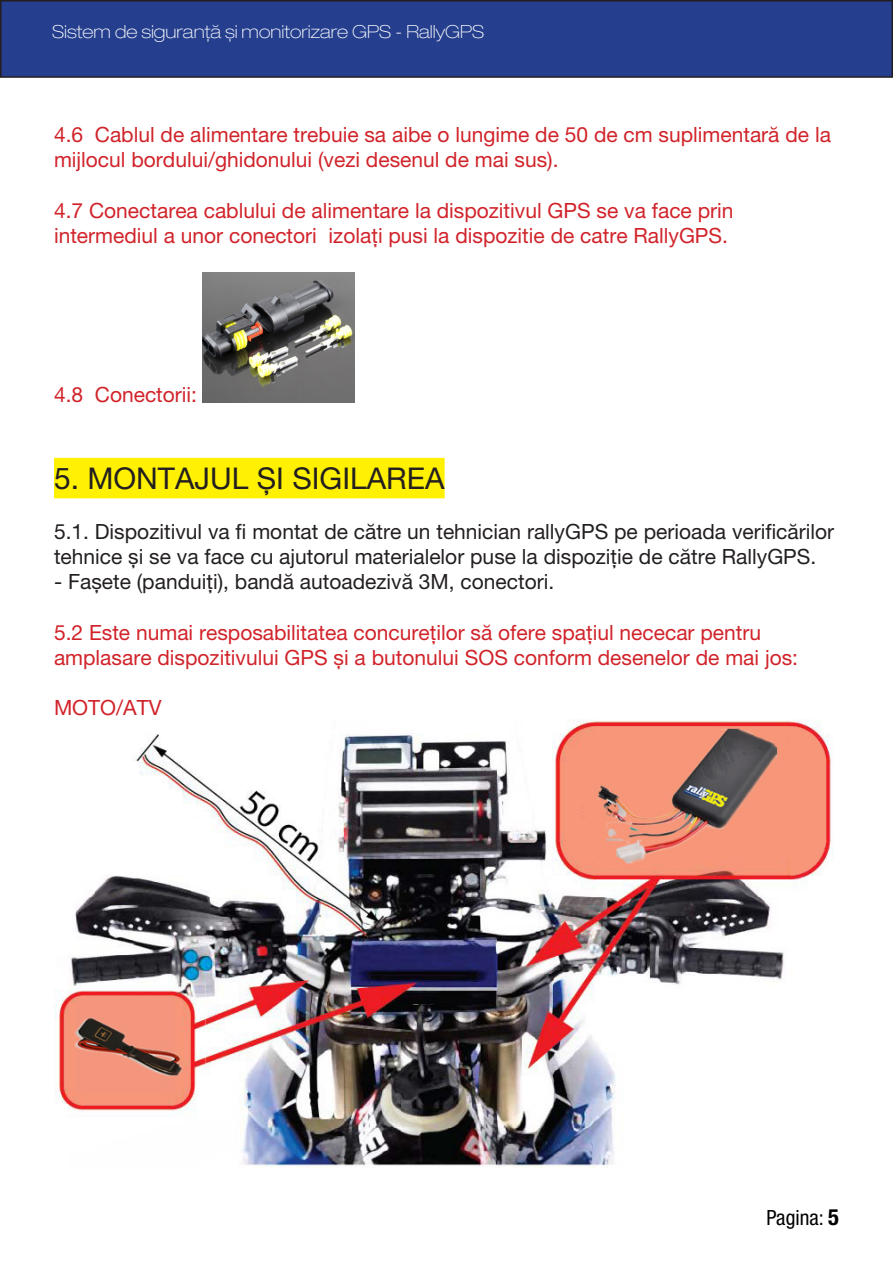
<style>
.page{position:relative;width:893px;height:1263px;background:#fff}
.page>*{position:absolute;margin:0;border:0;box-sizing:border-box;transform-origin:0 0}
.t1{font:30px "Helvetica Neue LT Pro";color:#231f20}
.t2{font:21px/25.2px "Helvetica Neue LT Pro";color:#d1232a}
.t3{font:21px/25.2px "Helvetica Neue LT Pro";color:#231f20}
.t4{font:condensed 21px "Helvetica Neue LT Pro";color:#000}
.t5{font:100 expanded 18px "Helvetica Neue LT Pro";color:#fff}
.s1{font-weight:700;font-size:22.5px}
</style>
<div class="page">
<div style="left:1px;top:1px;width:891px;height:76px;background:#253f8e"></div>
<div style="left:0;top:0;width:893px;height:78px;border:2px solid #231f20"></div>
<div style="left:54px;top:458px;width:391px;height:40px;background:#fff101"></div>
<img style="left:203px;top:272px;width:151px;height:130px">
<img style="left:54px;top:720px;width:779px;height:447px">
<p class="t5" style="left:52px;top:21px;width:433px">Sistem de siguranță și monitorizare GPS - RallyGPS</p>
<p class="t2" style="left:54px;top:122px;width:778px">4.6 Cablul de alimentare trebuie sa aibe o lungime de 50 de cm suplimentară de la mijlocul bordului/ghidonului (vezi desenul de mai sus).</p>
<p class="t2" style="left:54px;top:197px;width:681px">4.7 Conectarea cablului de alimentare la dispozitivul GPS se va face prin intermediul a unor conectori izolați pusi la dispozitie de catre RallyGPS.</p>
<p class="t2" style="left:54px;top:382px;width:145px">4.8 Conectorii:</p>
<p class="t1" style="left:54px;top:460px;width:392px">5. MONTAJUL ȘI SIGILAREA</p>
<p class="t3" style="left:54px;top:519px;width:782px">5.1. Dispozitivul va fi montat de către un tehnician rallyGPS pe perioada verificărilor tehnice și se va face cu ajutorul materialelor puse la dispoziție de către RallyGPS.</p>
<p class="t3" style="left:54px;top:569px;width:502px">- Fașete (panduiți), bandă autoadezivă 3M, conectori.</p>
<p class="t2" style="left:54px;top:619px;width:746px">5.2 Este numai resposabilitatea concureților să ofere spațiul nececar pentru amplasare dispozitivului GPS și a butonului SOS conform desenelor de mai jos:</p>
<p class="t2" style="left:54px;top:695px;width:109px">MOTO/ATV</p>
<p class="t4" style="left:767px;top:1205px;width:74px">Pagina: <span class="s1">5</span></p>
</div>
